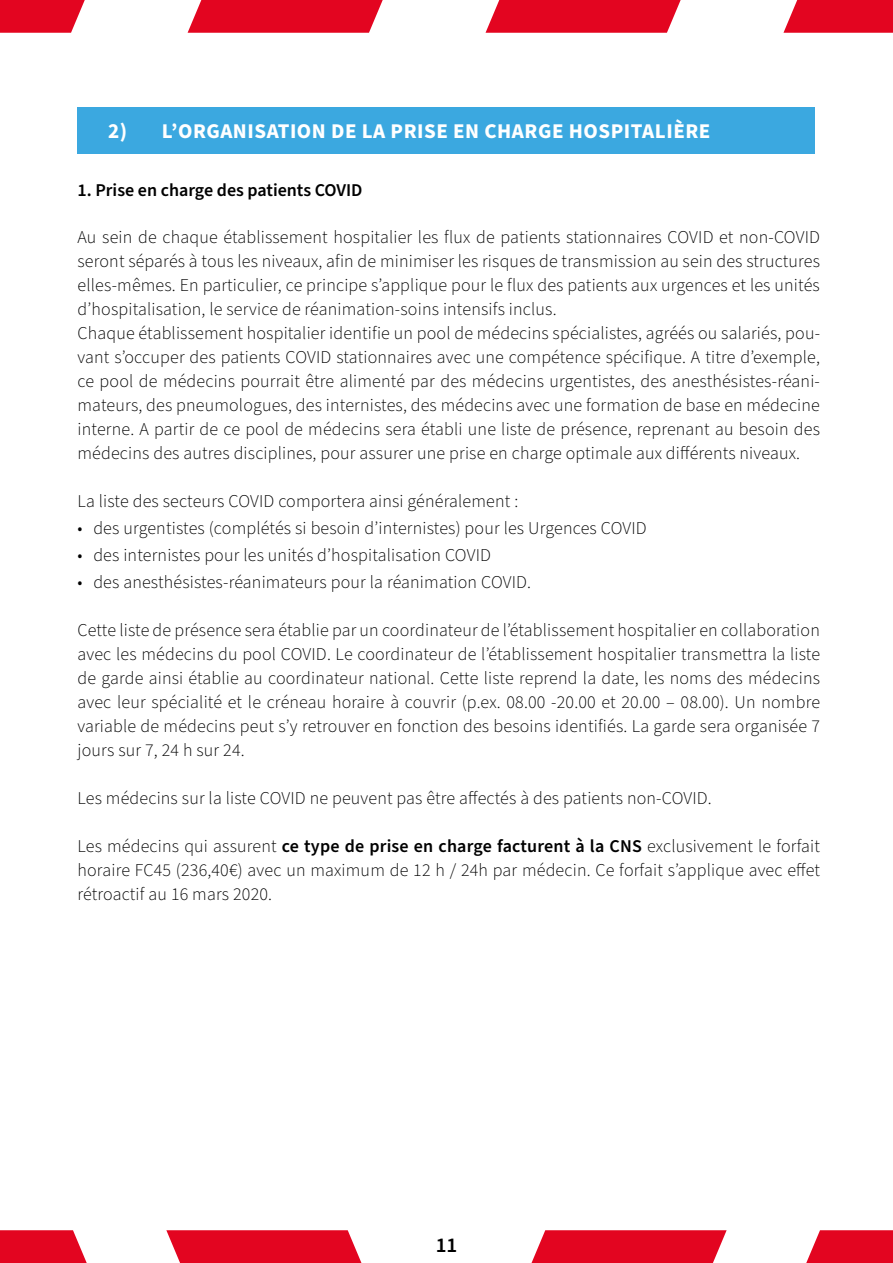
<style>
.page{position:relative;width:893px;height:1263px;background:#fff}
.page>*{position:absolute;margin:0;border:0;box-sizing:border-box;transform-origin:0 0}
.t1{font:700 21px "Source Sans Pro";letter-spacing:.025em;color:#fff}
.t2{font:600 21px "Source Sans Pro";color:#000}
.t3{font:300 18px/24px "Source Sans Pro";letter-spacing:.01em;color:#000;text-align:justify}
.t4{font:600 18px "Source Sans Pro";color:#000}
.s1{font-weight:600}
</style>
<div class="page">
<svg style="left:0;top:0;width:85px;height:33px;background:#e51b34"></svg>
<svg style="left:188px;top:0;width:195px;height:33px;background:#e51831"></svg>
<svg style="left:486px;top:0;width:195px;height:33px;background:#e51831"></svg>
<svg style="left:783px;top:0;width:110px;height:33px;background:#e51730"></svg>
<svg style="left:806px;top:1230px;width:87px;height:33px;background:#e51b33"></svg>
<svg style="left:0;top:1230px;width:87px;height:33px;background:#e51b33"></svg>
<svg style="left:531px;top:1230px;width:196px;height:33px;background:#e51932"></svg>
<svg style="left:166px;top:1230px;width:196px;height:33px;background:#e51932"></svg>
<div style="left:78px;top:107px;width:737px;height:47px;background:#3ba8e0"></div>
<p class="t1" style="left:108px;top:117px;width:604px">2) L’ORGANISATION DE LA PRISE EN CHARGE HOSPITALIÈRE</p>
<p class="t4" style="left:78px;top:178px;width:287px">1. Prise en charge des patients COVID</p>
<p class="t3" style="left:78px;top:225px;width:744px;text-align:left">Au sein de chaque établissement hospitalier les flux de patients stationnaires COVID et non-COVID seront séparés à tous les niveaux, afin de minimiser les risques de transmission au sein des structures elles-mêmes. En particulier, ce principe s’applique pour le flux des patients aux urgences et les unités d’hospitalisation, le service de réanimation-soins intensifs inclus.<br>Chaque établissement hospitalier identifie un pool de médecins spécialistes, agréés ou salariés, pou&shy;vant s’occuper des patients COVID stationnaires avec une compétence spécifique. A titre d’exemple, ce pool de médecins pourrait être alimenté par des médecins urgentistes, des anesthésistes-réani&shy;mateurs, des pneumologues, des internistes, des médecins avec une formation de base en médecine interne. A partir de ce pool de médecins sera établi une liste de présence, reprenant au besoin des médecins des autres disciplines, pour assurer une prise en charge optimale aux différents niveaux.</p>
<p class="t3" style="left:78px;top:489px;width:442px">La liste des secteurs COVID comportera ainsi généralement :</p>
<p class="t3" style="left:78px;top:516px;width:571px">• des urgentistes (complétés si besoin d’internistes) pour les Urgences COVID</p>
<p class="t3" style="left:78px;top:543px;width:415px">• des internistes pour les unités d’hospitalisation COVID</p>
<p class="t3" style="left:78px;top:570px;width:455px">• des anesthésistes-réanimateurs pour la réanimation COVID.</p>
<p class="t3" style="left:78px;top:618px;width:744px">Cette liste de présence sera établie par un coordinateur de l’établissement hospitalier en collaboration avec les médecins du pool COVID. Le coordinateur de l’établissement hospitalier transmettra la liste de garde ainsi établie au coordinateur national. Cette liste reprend la date, les noms des médecins avec leur spécialité et le créneau horaire à couvrir (p.ex. 08.00 -20.00 et 20.00 – 08.00). Un nombre variable de médecins peut s’y retrouver en fonction des besoins identifiés. La garde sera organisée 7 jours sur 7, 24 h sur 24.</p>
<p class="t3" style="left:78px;top:786px;width:636px">Les médecins sur la liste COVID ne peuvent pas être affectés à des patients non-COVID.</p>
<p class="t3" style="left:78px;top:834px;width:744px">Les médecins qui assurent <span class="s1">ce type de prise en charge facturent à la CNS</span> exclusivement le forfait horaire FC45 (236,40€) avec un maximum de 12 h / 24h par médecin. Ce forfait s’applique avec effet rétroactif au 16 mars 2020.</p>
<p class="t2" style="left:436px;top:1231px;width:23px">11</p>
</div>
